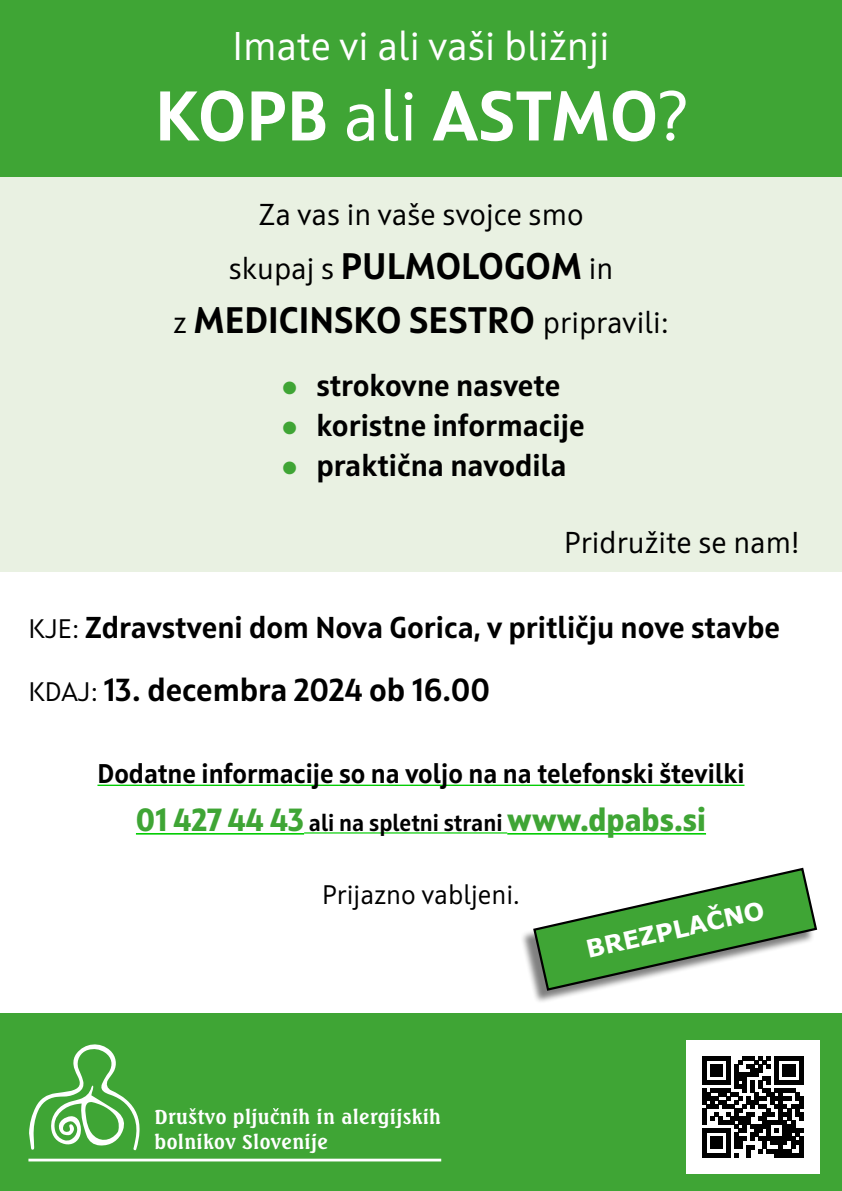
<style>
.page{position:relative;width:842px;height:1191px;background:#fff}
.page>*{position:absolute;margin:0;border:0;box-sizing:border-box;transform-origin:0 0}
.t1{font:700 70px "Squad";color:#fff}
.t2{font:40px "Squad";color:#fff}
.t3{font:700 36.8px/54px "Squad";color:#000;text-align:center}
.t4{font:800 32px "Squad";letter-spacing:.005em;color:#3fa535}
.t5{font:700 31.8px "Squad";color:#000}
.t6{font:700 30.1px "Squad";color:#000}
.t7{font:30.1px "Squad";color:#000}
.t8{font:700 27px "Squad";color:#000}
.t9{font:26.8px "Squad";color:#000}
.t10{font:700 24.3px "Verdana";color:#fff}
.t11{font:700 19.4px/24.8px "Seagull BT";letter-spacing:.02em;color:#fff}
.s1{font-weight:400}
.s2{font-weight:400;font-size:30.1px}
.s3{color:#3fa535}
.s4{font-weight:400;font-size:26.8px}
.s5{font-weight:700;font-size:23.4px;color:#000}
</style>
<div class="page">
<div style="left:0;top:0;width:842px;height:177px;background:#3fa535"></div>
<div style="left:0;top:1013px;width:842px;height:178px;background:#3fa535"></div>
<div style="left:0;top:177px;width:842px;height:394px;background:#e9f1e2"></div>
<hr style="left:97px;top:784px;width:647px;height:2px;background:#0c0">
<hr style="left:136px;top:833px;width:168px;height:1px;background:#0c0">
<hr style="left:304px;top:832px;width:203px;height:1px;background:#0c0">
<hr style="left:507px;top:833px;width:199px;height:1px;background:#0c0">
<svg style="left:29px;top:1044px;width:111px;height:106px"></svg>
<svg style="left:273px;top:1108px;width:6px;height:3px"></svg>
<hr style="left:28px;top:1158px;width:413px;height:3px;background:#fff">
<div style="left:686px;top:1040px;width:133px;height:133px;background:#fff"></div>
<svg style="left:702px;top:1056px;width:101px;height:101px"></svg>
<div style="left:520px;top:870px;width:295px;height:134px;background:#000;opacity:.5"></div>
<svg style="left:532px;top:867px;width:286px;height:125px"></svg>
<h2 class="t2" style="left:232px;top:22px;width:379px">Imate vi ali vaši bližnji</h2>
<h1 class="t1" style="left:155px;top:71px;width:533px">KOPB <span class="s1">ali</span> ASTMO<span class="s1">?</span></h1>
<p class="t7" style="left:258px;top:196px;width:327px">Za vas in vaše svojce smo</p>
<p class="t3" style="left:173px;top:238px;width:497px"><span class="s2">skupaj s</span> PULMOLOGOM <span class="s2">in<br>z</span> MEDICINSKO SESTRO <span class="s2">pripravili:</span></p>
<p class="t6" style="left:282px;top:366px;width:280px"><span class="s3">●</span> strokovne nasvete</p>
<p class="t6" style="left:282px;top:406px;width:305px"><span class="s3">●</span> koristne informacije</p>
<p class="t6" style="left:282px;top:446px;width:286px"><span class="s3">●</span> praktična navodila</p>
<p class="t7" style="left:564px;top:524px;width:237px">Pridružite se nam!</p>
<p class="t6" style="left:28px;top:608px;width:753px"><span class="s4">KJE:</span> Zdravstveni dom Nova Gorica, v pritličju nove stavbe</p>
<p class="t5" style="left:28px;top:669px;width:463px"><span class="s4">KDAJ:</span> 13. decembra 2024 ob 16.00</p>
<p class="t8" style="left:97px;top:756px;width:648px">Dodatne informacije so na voljo na na telefonski številki</p>
<p class="t4" style="left:136px;top:798px;width:572px">01 427 44 43 <span class="s5">ali na spletni strani</span> www.dpabs.si</p>
<p class="t9" style="left:322px;top:878px;width:199px">Prijazno vabljeni.</p>
<p class="t11" style="left:155px;top:1104px;width:288px">Društvo pljucnih in alergijskih bolnikov Slovenije</p>
<p class="t10" style="left:583px;top:933px;width:183px;rotate:-13deg">BREZPLAČNO</p>
</div>
